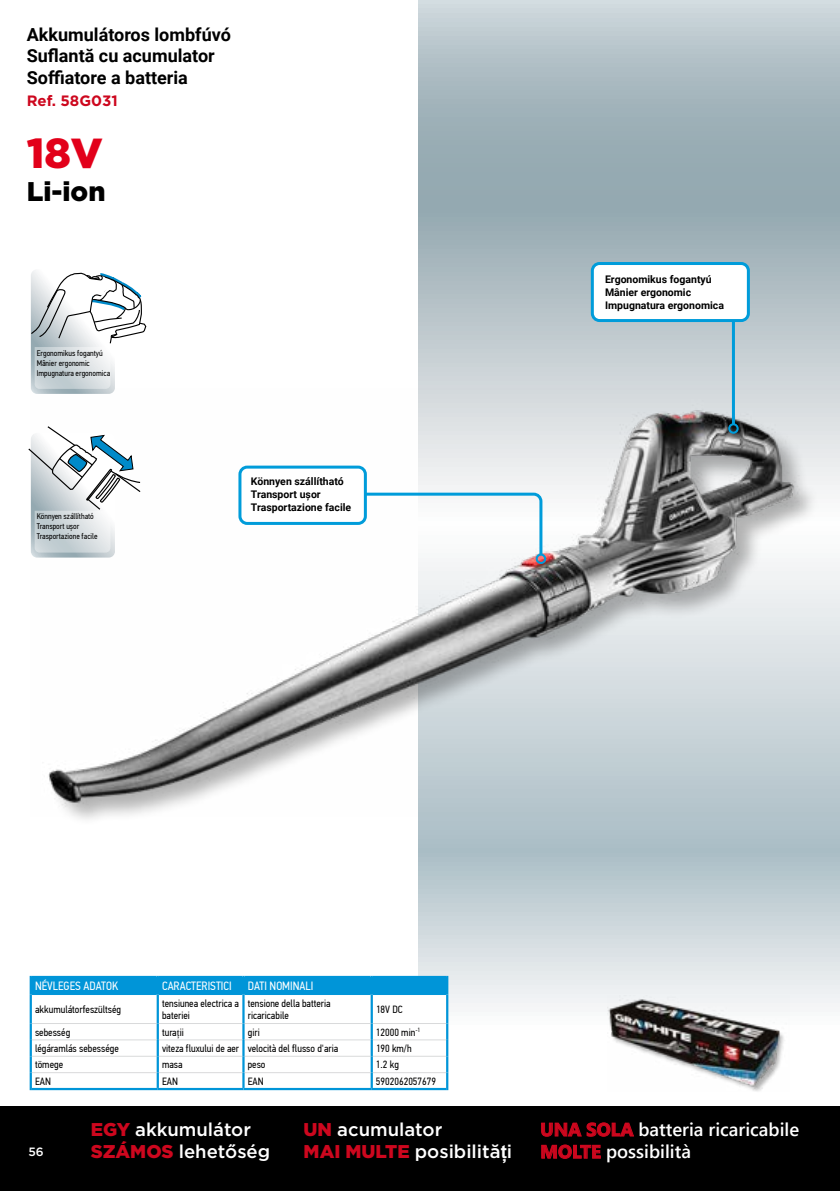
<style>
.page{position:relative;width:840px;height:1191px;background:#fff}
.page>*{position:absolute;margin:0;border:0;box-sizing:border-box;transform-origin:0 0}
.t1{font:900 42px "Gotham";color:#e2001a}
.t2{font:900 27px "Gotham";color:#000}
.t3{font:500 18.4px/22.2px "Gotham";color:#fff}
.t4{font:600 18.4px "Segoe UI";color:#fff}
.t5{font:700 18px/21.6px "Roboto";color:#000}
.t6{font:700 15px "Gotham";color:#cd071e}
.t7{font:12px "PF Din Text Cond Pro";color:#fff}
.t8{font:500 12px "Gotham";color:#fff}
.t9{font:10.4px/12.6px "PF Din Text Cond Pro";color:#000}
.t10{font:700 10.4px/12.6px "Roboto";color:#000}
.t11{font:8.2px/9.8px "PF Din Text Cond Pro";color:#000}
.s1{font-family:"Times New Roman"}
.s2{font-weight:900;color:#cd071e}
.s3{font-family:"Arial";font-weight:700}
.s4{font-weight:700;color:#cd071e}
</style>
<div class="page">
<img style="left:0;top:0;width:839px;height:1191px">
<h3 class="t5" style="left:27px;top:23px;width:205px">Akkumulátoros lombfúvó<br>Suflantă cu acumulator<br>Soffiatore a batteria</h3>
<h3 class="t6" style="left:27px;top:91px;width:92px">Ref. 58G031</h3>
<h1 class="t1" style="left:27px;top:124px;width:78px">18V</h1>
<h2 class="t2" style="left:27px;top:172px;width:80px">Li-ion</h2>
<p class="t11" style="left:37px;top:348px;width:75px">Ergonomikus fogantyú<br>Mânier ergonomic<br>Impugnatura ergonomica</p>
<p class="t11" style="left:37px;top:511px;width:62px">Könnyen szállítható<br>Transport ușor<br>Trasportazione facile</p>
<p class="t10" style="left:251px;top:475px;width:102px">Könnyen szállítható<br>Transport ușor<br>Trasportazione facile</p>
<p class="t10" style="left:604px;top:273px;width:120px">Ergonomikus fogantyú<br>Mânier ergonomic<br>Impugnatura ergonomica</p>
<p class="t7" style="left:35px;top:979px;width:85px">NÉVLEGES ADATOK</p>
<p class="t7" style="left:162px;top:979px;width:71px">CARACTERISTICI</p>
<p class="t7" style="left:247px;top:979px;width:67px">DATI NOMINALI</p>
<p class="t9" style="left:35px;top:1003px;width:88px">akkumulátorfeszültség</p>
<p class="t9" style="left:162px;top:996px;width:78px">tensiunea electrica a bateriei</p>
<p class="t9" style="left:247px;top:996px;width:84px">tensione della batteria ricaricabile</p>
<p class="t9" style="left:376px;top:1003px;width:28px">18V DC</p>
<p class="t9" style="left:35px;top:1025px;width:37px">sebesség</p>
<p class="t9" style="left:162px;top:1025px;width:23px">tura<span class="s1">ț</span>ii</p>
<p class="t9" style="left:247px;top:1025px;width:14px">giri</p>
<p class="t9" style="left:376px;top:1025px;width:46px">12000 min<sup>-1</sup></p>
<p class="t9" style="left:35px;top:1042px;width:85px">légáramlás sebessége</p>
<p class="t9" style="left:162px;top:1042px;width:178px">viteza fluxului de aer velocità del flusso d'aria</p>
<p class="t9" style="left:376px;top:1042px;width:37px">190 km/h</p>
<p class="t9" style="left:35px;top:1058px;width:30px">tömege</p>
<p class="t9" style="left:162px;top:1058px;width:22px">masa</p>
<p class="t9" style="left:247px;top:1058px;width:19px">peso</p>
<p class="t9" style="left:376px;top:1058px;width:24px">1.2 kg</p>
<p class="t9" style="left:35px;top:1075px;width:17px">EAN</p>
<p class="t9" style="left:162px;top:1075px;width:17px">EAN</p>
<p class="t9" style="left:247px;top:1075px;width:17px">EAN</p>
<p class="t9" style="left:376px;top:1075px;width:62px">5902062057679</p>
<h3 class="t3" style="left:91px;top:1118px;width:181px"><span class="s2">EGY</span> akkumulátor<br><span class="s2">SZÁMOS</span> lehetőség</h3>
<h3 class="t3" style="left:303px;top:1118px;width:210px"><span class="s2">UN</span> acumulator<br><span class="s2">MAI MULTE</span> posibilită<span class="s3">ț</span>i</h3>
<h3 class="t4" style="left:540px;top:1112px;width:260px"><span class="s4">UNA SOLA</span> batteria ricaricabile</h3>
<p class="t8" style="left:28px;top:1144px;width:17px">56</p>
<h3 class="t4" style="left:540px;top:1134px;width:152px"><span class="s4">MOLTE</span> possibilità</h3>
</div>
